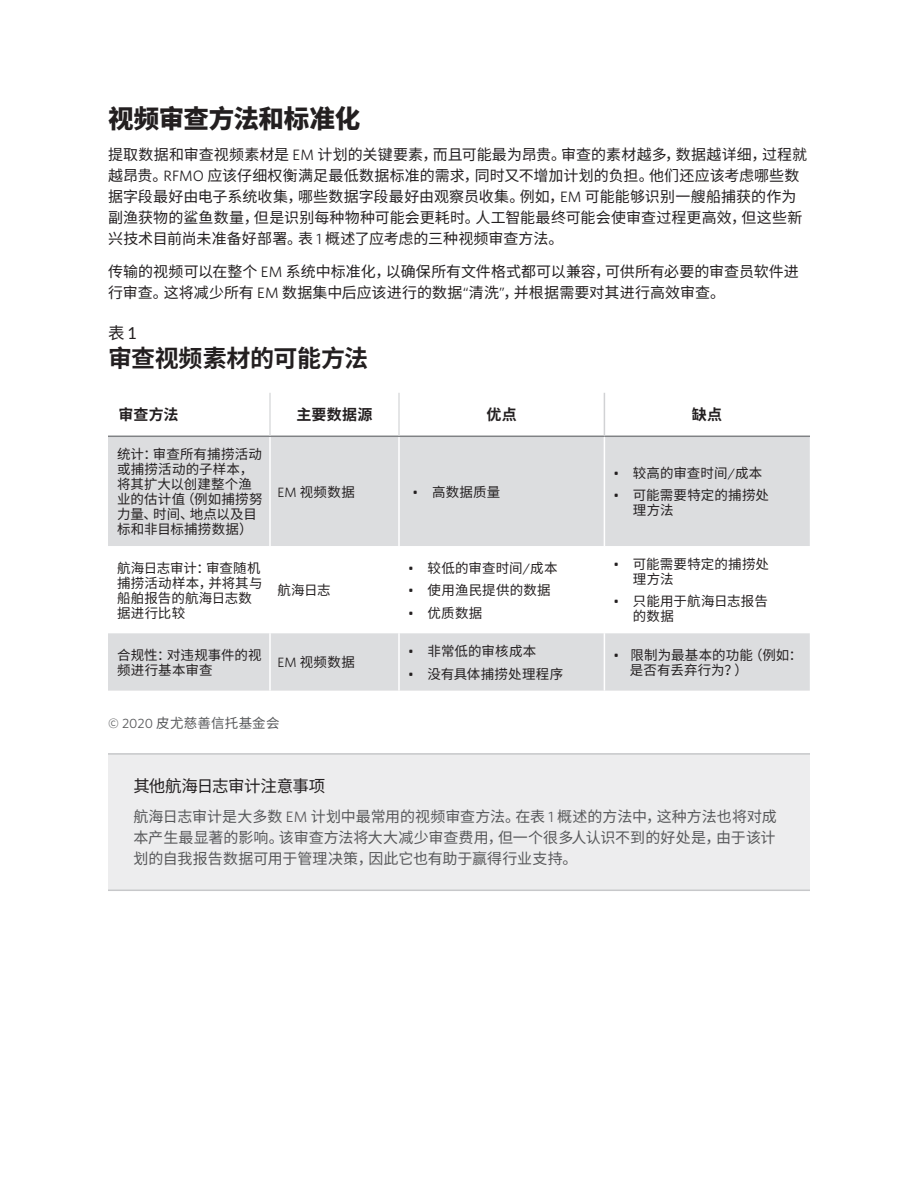
<style>
.page{position:relative;width:918px;height:1188px;background:#fff}
.page>*{position:absolute;margin:0;border:0;box-sizing:border-box;transform-origin:0 0}
.t1{font:900 25.5px "Noto Sans CJ Ksc";letter-spacing:-.01em;color:#231f20}
.HED{font:700 24px "Noto Sans CJ Ksc";letter-spacing:-.02em;color:#231f20}
.Auto_sidebar_heading{font:16.5px "Noto Sans CJ Ksc";letter-spacing:-.03em;color:#231f20}
.Figure{font:16.5px "Noto Sans CJ Ksc";color:#231f20}
.Body{font:15px/21px "Noto Sans CJ Ksc";letter-spacing:.005em;color:#231f20}
.Callout_box_last_par{font:15px/21px "Noto Sans CJ Ksc";color:#57585a;text-align:justify}
.Table-H1__center{font:700 15px "Noto Sans CJ Ksc";letter-spacing:.015em;color:#231f20}
.Table-H1__left_align{font:700 15px "Noto Sans CJ Ksc";color:#231f20}
.Table-Body{font:13.5px/15px "Noto Sans CJ Ksc";letter-spacing:.01em;color:#231f20}
.Source{font:13.5px "Noto Sans CJ Ksc";letter-spacing:.02em;color:#57585a}
.s1{font-family:"Whitney"}
.s2{font-family:"Lato"}
</style>
<div class="page">
<svg style="left:108px;top:393px;width:702px;height:43px"></svg>
<svg style="left:108px;top:437px;width:702px;height:254px;fill:#dcdddf"></svg>
<hr style="left:108px;top:436px;width:162px;height:1px;background:#808285">
<hr style="left:270px;top:436px;width:129px;height:1px;background:#808285">
<hr style="left:399px;top:436px;width:205px;height:1px;background:#808285">
<hr style="left:604px;top:436px;width:206px;height:1px;background:#808285">
<hr style="left:269px;top:437px;width:2px;height:109px;background:#fff">
<hr style="left:398px;top:437px;width:2px;height:109px;background:#fff">
<hr style="left:269px;top:633px;width:2px;height:58px;background:#fff">
<hr style="left:398px;top:633px;width:2px;height:58px;background:#fff">
<hr style="left:269px;top:546px;width:2px;height:87px;background:#fff">
<hr style="left:398px;top:546px;width:2px;height:87px;background:#fff">
<hr style="left:269px;top:393px;width:2px;height:43px;background:#dcdddf">
<hr style="left:398px;top:393px;width:2px;height:43px;background:#dcdddf">
<hr style="left:604px;top:437px;width:1px;height:109px;background:#fff">
<hr style="left:604px;top:546px;width:1px;height:87px;background:#fff">
<hr style="left:604px;top:633px;width:1px;height:58px;background:#fff">
<hr style="left:604px;top:393px;width:1px;height:43px;background:#d1d2d4">
<div style="left:108px;top:754px;width:702px;height:137px;background:#ededee"></div>
<hr style="left:108px;top:753px;width:702px;height:2px;background:#c7c8ca">
<hr style="left:108px;top:890px;width:702px;height:1px;background:#c7c8ca">
<h1 class="t1" style="left:108px;top:105px;width:254px">视频审查方法和标准化</h1>
<p class="Body" style="left:108px;top:144px;width:701px">提取数据和审查视频素材是 <span class="s1">EM</span> 计划的关键要素，而且可能最为昂贵。审查的素材越多，数据越详细，过程就越昂贵。<span class="s1">RFMO</span> 应该仔细权衡满足最低数据标准的需求，同时又不增加计划的负担。他们还应该考虑哪些数据字段最好由电子系统收集，哪些数据字段最好由观察员收集。例如，<span class="s1">EM</span> 可能能够识别一艘船捕获的作为副渔获物的鲨鱼数量，但是识别每种物种可能会更耗时。人工智能最终可能会使审查过程更高效，但这些新兴技术目前尚未准备好部署。表 <span class="s1">1</span> 概述了应考虑的三种视频审查方法。</p>
<p class="Body" style="left:108px;top:261px;width:692px">传输的视频可以在整个 <span class="s1">EM</span> 系统中标准化，以确保所有文件格式都可以兼容，可供所有必要的审查员软件进行审查。这将减少所有 <span class="s1">EM</span> 数据集中后应该进行的数据<span class="s1">“</span>清洗<span class="s1">”</span>，并根据需要对其进行高效审查。</p>
<p class="Figure" style="left:108px;top:324px;width:30px">表 <span class="s2">1</span></p>
<p class="HED" style="left:108px;top:345px;width:262px">审查视频素材的可能方法</p>
<p class="Table-H1__left_align" style="left:118px;top:406px;width:62px">审查方法</p>
<p class="Table-H1__center" style="left:297px;top:406px;width:77px">主要数据源</p>
<p class="Table-H1__center" style="left:487px;top:406px;width:32px">优点</p>
<p class="Table-H1__center" style="left:692px;top:406px;width:32px">缺点</p>
<p class="Table-Body" style="left:117px;top:447px;width:147px">统计：审查所有捕捞活动或捕捞活动的子样本，将其扩大以创建整个渔业的估计值（例如捕捞努力量、时间、地点以及目标和非目标捕捞数据）</p>
<p class="Table-Body" style="left:613px;top:466px;width:151px"><span class="s1">•</span> 较高的审查时间<span class="s1">/</span>成本</p>
<p class="Table-Body" style="left:633px;top:488px;width:138px;text-indent:-20px"><span class="s1">•</span> 可能需要特定的捕捞处理方法</p>
<p class="Table-Body" style="left:278px;top:484px;width:79px"><span class="s1">EM</span> 视频数据</p>
<p class="Table-Body" style="left:412px;top:484px;width:89px"><span class="s1">•</span> 高数据质量</p>
<p class="Table-Body" style="left:117px;top:560px;width:147px">航海日志审计：审查随机捕捞活动样本，并将其与船舶报告的航海日志数据进行比较</p>
<p class="Table-Body" style="left:278px;top:583px;width:55px">航海日志</p>
<p class="Table-Body" style="left:117px;top:648px;width:146px">合规性：对违规事件的视频进行基本审查</p>
<p class="Table-Body" style="left:278px;top:655px;width:79px"><span class="s1">EM</span> 视频数据</p>
<p class="Source" style="left:108px;top:716px;width:173px"><span class="s1">© 2020</span> 皮尤慈善信托基金会</p>
<p class="Table-Body" style="left:408px;top:560px;width:151px"><span class="s1">•</span> 较低的审查时间<span class="s1">/</span>成本</p>
<p class="Table-Body" style="left:408px;top:583px;width:144px"><span class="s1">•</span> 使用渔民提供的数据</p>
<p class="Table-Body" style="left:408px;top:605px;width:76px"><span class="s1">•</span> 优质数据</p>
<p class="Table-Body" style="left:408px;top:644px;width:130px"><span class="s1">•</span> 非常低的审核成本</p>
<p class="Table-Body" style="left:408px;top:666px;width:157px"><span class="s1">•</span> 没有具体捕捞处理程序</p>
<p class="Table-Body" style="left:633px;top:557px;width:138px;text-indent:-20px"><span class="s1">•</span> 可能需要特定的捕捞处理方法</p>
<p class="Table-Body" style="left:633px;top:594px;width:137px;text-indent:-20px"><span class="s1">•</span> 只能用于航海日志报告的数据</p>
<p class="Table-Body" style="left:630px;top:648px;width:174px;text-indent:-16px"><span class="s1">•</span> 限制为最基本的功能（例如：是否有丢弃行为？）</p>
<p class="Auto_sidebar_heading" style="left:133px;top:777px;width:194px">其他航海日志审计注意事项</p>
<p class="Callout_box_last_par" style="left:133px;top:806px;width:645px">航海日志审计是大多数 <span class="s1">EM</span> 计划中最常用的视频审查方法。在表 <span class="s1">1</span> 概述的方法中，这种方法也将对成本产生最显著的影响。该审查方法将大大减少审查费用，但一个很多人认识不到的好处是，由于该计划的自我报告数据可用于管理决策，因此它也有助于赢得行业支持。</p>
</div>
